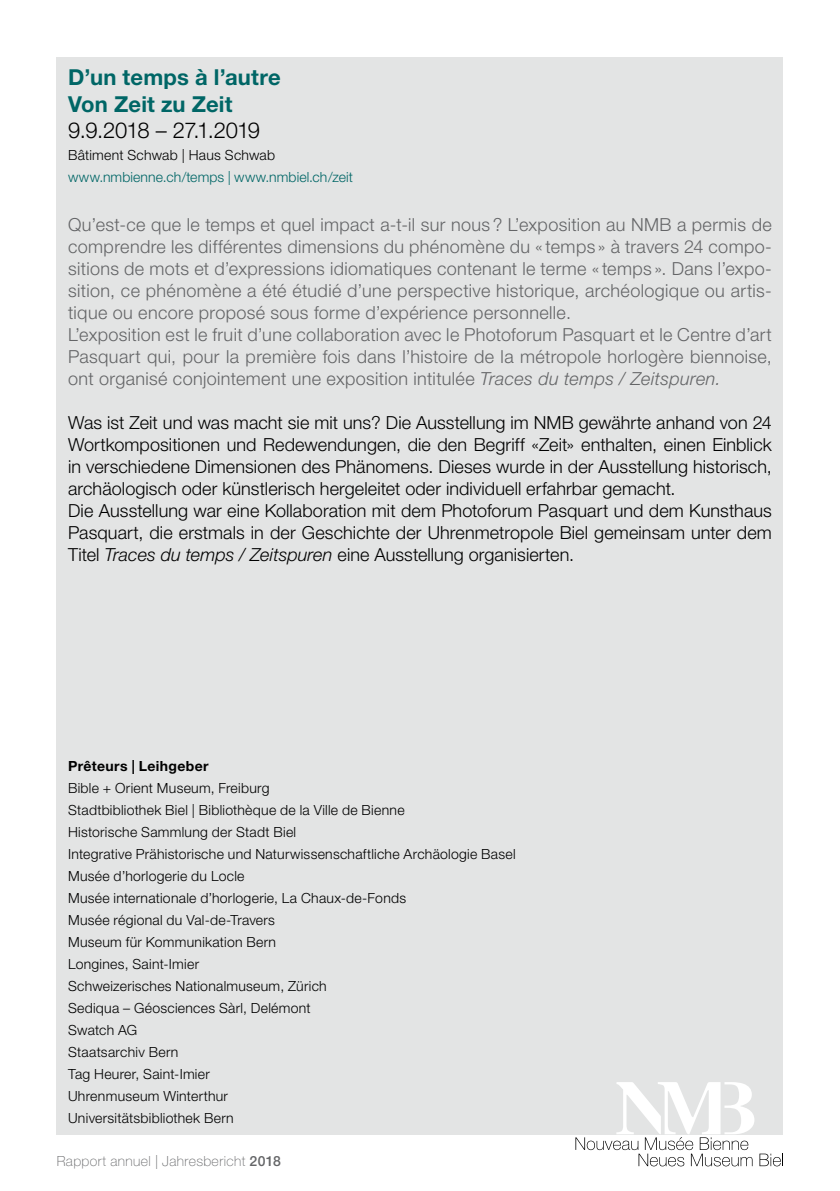
<style>
.page{position:relative;width:840px;height:1191px;background:#fff}
.page>*{position:absolute;margin:0;border:0;box-sizing:border-box;transform-origin:0 0}
.t1{font:700 22px/26.4px "Helvetica Neue";letter-spacing:.01em;color:#066}
.t2{font:300 22px "Helvetica Neue";letter-spacing:-.035em;color:#000}
.t3{font:300 18px/22px "Helvetica Neue";letter-spacing:.02em;color:#646567}
.t4{font:300 18px/22px "Helvetica Neue";letter-spacing:.005em;color:#000}
.t5{font:300 14px/22px "Helvetica Neue";letter-spacing:.02em;color:#000}
.t6{font:300 14px "Helvetica Neue";letter-spacing:.005em;color:#066}
.t7{font:100 14px "Helvetica Neue";letter-spacing:.03em;color:#646567}
.t8{font:700 14px "Helvetica Neue";letter-spacing:.025em;color:#000}
.s1{font-style:italic}
.s2{font-weight:500}
</style>
<div class="page">
<div style="left:57px;top:57px;width:725px;height:1077px;background:#e3e4e4"></div>
<svg style="left:575px;top:1082px;width:208px;height:84px"></svg>
<p class="t1" style="left:68px;top:64px;width:214px">D’un temps à l’autre<br>Von Zeit zu Zeit</p>
<p class="t2" style="left:68px;top:117px;width:193px">9.9.2018 – 27.1.2019</p>
<p class="t5" style="left:68px;top:144px;width:208px">Bâtiment Schwab | Haus Schwab</p>
<p class="t6" style="left:68px;top:168px;width:286px">www.nmbienne.ch/temps | www.nmbiel.ch/zeit</p>
<p class="t3" style="left:68px;top:213px;width:704px">Qu’est-ce que le temps et quel impact a-t-il sur nous ? L’exposition au NMB a permis de comprendre les différentes dimensions du phénomène du « temps » à travers 24 compo&shy;sitions de mots et d’expressions idiomatiques contenant le terme « temps ». Dans l’expo&shy;sition, ce phénomène a été étudié d’une perspective historique, archéologique ou artis&shy;tique ou encore proposé sous forme d’expérience personnelle.<br>L’exposition est le fruit d’une collaboration avec le Photoforum Pasquart et le Centre d’art Pasquart qui, pour la première fois dans l’histoire de la métropole horlogère biennoise, ont organisé conjointement une exposition intitulée <span class="s1">Traces du temps / Zeitspuren.</span></p>
<p class="t4" style="left:68px;top:411px;width:705px">Was ist Zeit und was macht sie mit uns? Die Ausstellung im NMB gewährte anhand von 24<br>Wortkompositionen und Redewendungen, die den Begriff «Zeit» enthalten, einen Einblick in verschiedene Dimensionen des Phänomens. Dieses wurde in der Ausstellung historisch, archäologisch oder künstlerisch hergeleitet oder individuell erfahrbar gemacht.<br>Die Ausstellung war eine Kollaboration mit dem Photoforum Pasquart und dem Kunsthaus Pasquart, die erstmals in der Geschichte der Uhrenmetropole Biel gemeinsam unter dem Titel <span class="s1">Traces du temps / Zeitspuren</span> eine Ausstellung organisierten.</p>
<p class="t8" style="left:68px;top:757px;width:142px">Prêteurs | Leihgeber</p>
<p class="t5" style="left:68px;top:776px;width:449px">Bible + Orient Museum, Freiburg<br>Stadtbibliothek Biel | Bibliothèque de la Ville de Bienne<br>Historische Sammlung der Stadt Biel<br>Integrative Prähistorische und Naturwissenschaftliche Archäologie Basel Musée d’horlogerie du Locle<br>Musée internationale d’horlogerie, La Chaux-de-Fonds<br>Musée régional du Val-de-Travers<br>Museum für Kommunikation Bern<br>Longines, Saint-Imier<br>Schweizerisches Nationalmuseum, Zürich<br>Sediqua – Géosciences Sàrl, Delémont<br>Swatch AG<br>Staatsarchiv Bern<br>Tag Heurer, Saint-Imier<br>Uhrenmuseum Winterthur<br>Universitätsbibliothek Bern</p>
<p class="t7" style="left:57px;top:1153px;width:226px">Rapport annuel | Jahresbericht <span class="s2">2018</span></p>
</div>
